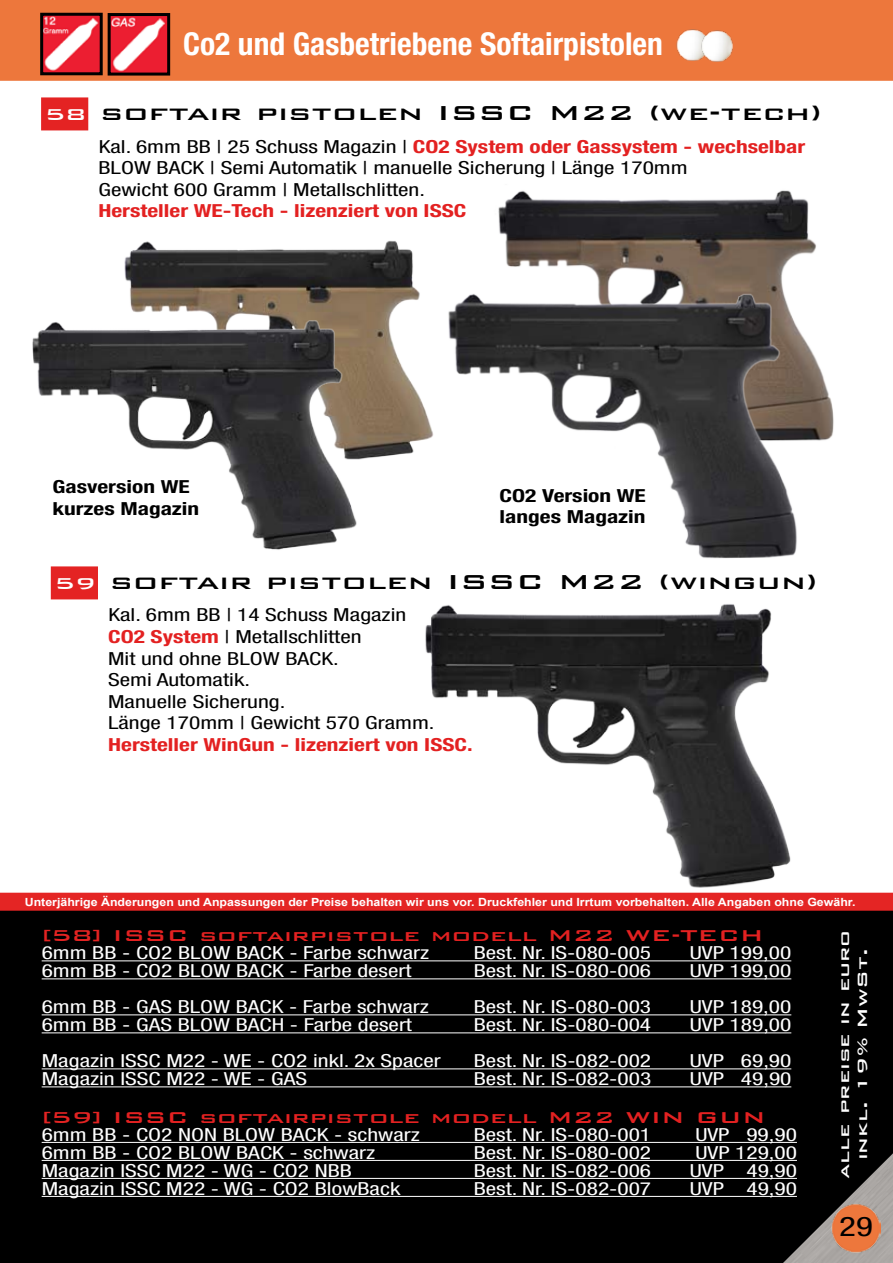
<style>
.page{position:relative;width:893px;height:1263px;background:#fff}
.page>*{position:absolute;margin:0;border:0;box-sizing:border-box;transform-origin:0 0}
.t1{font:700 condensed 31.5px "Helvetica Neue";color:#fff}
.t2{font:500 27px "Bank Gothic BT";color:#000;scale:1.3 1}
.t3{font:condensed 27px "Helvetica Neue";color:#000;scale:1.3 1}
.t4{font:500 21px "Bank Gothic BT";color:#e32121;scale:1.3 1}
.t5{font:condensed 18px "Helvetica Neue";color:#fff;scale:1.3 1}
.t6{font:condensed 18px/21.6px "Helvetica Neue";color:#000;scale:1.3 1}
.t7{font:700 condensed 18px "Helvetica Neue";color:#e32121;scale:1.3 1}
.t8{font:700 condensed 18px/21.6px "Helvetica Neue";color:#000;scale:1.3 1}
.t9{font:500 18px/18px "Bank Gothic BT";color:#fff;text-align:center;scale:1.3 1}
.t10{font:700 11.25px "Arial";color:#fff;scale:1.1 1}
.s1{font-size:21px;color:#fff}
.s2{font-weight:700;color:#e32121}
.s3{color:#e32322}
</style>
<div class="page">
<img style="left:124px;top:240px;width:310px;height:216px">
<div style="left:0;top:911px;width:893px;height:352px;background:#000"></div>
<div style="left:41px;top:97px;width:47px;height:33px;background:#e42323"></div>
<div style="left:51px;top:566px;width:47px;height:33px;background:#e42323"></div>
<div style="left:42px;top:909px;width:828px;height:354px;background:#000"></div>
<hr style="left:42px;top:960px;width:749px;height:1px;background:#fff">
<hr style="left:42px;top:978px;width:749px;height:1px;background:#fff">
<hr style="left:42px;top:1014px;width:749px;height:1px;background:#fff">
<hr style="left:42px;top:1032px;width:749px;height:1px;background:#fff">
<hr style="left:42px;top:1068px;width:749px;height:1px;background:#fff">
<hr style="left:42px;top:1086px;width:749px;height:1px;background:#fff">
<hr style="left:42px;top:1142px;width:755px;height:1px;background:#fff">
<hr style="left:42px;top:1160px;width:755px;height:1px;background:#fff">
<hr style="left:42px;top:1178px;width:755px;height:1px;background:#fff">
<hr style="left:42px;top:1196px;width:755px;height:1px;background:#fff">
<img style="left:32px;top:291px;width:357px;height:282px">
<img style="left:406px;top:604px;width:407px;height:289px">
<div style="left:0;top:0;width:893px;height:81px;background:#ed773c"></div>
<img style="left:44px;top:17px;width:55px;height:54px">
<div style="left:40px;top:13px;width:63px;height:62px;border:3px solid #000"></div>
<img style="left:676px;top:29px;width:21px;height:32px">
<img style="left:697px;top:29px;width:36px;height:33px">
<img style="left:112px;top:17px;width:54px;height:55px">
<div style="left:108px;top:13px;width:62px;height:63px;border:3px solid #000"></div>
<img style="left:498px;top:190px;width:336px;height:251px">
<img style="left:448px;top:282px;width:374px;height:277px">
<img style="left:779px;top:1148px;width:114px;height:115px">
<img style="left:832px;top:1204px;width:48px;height:48px">
<div style="left:0;top:893px;width:893px;height:18px;background:#e42524"></div>
<h1 class="t1" style="left:183px;top:25px;width:481px">Co2 und Gasbetriebene Softairpistolen</h1>
<h2 class="t2" style="left:44px;top:98px;width:600px"><span class="s1">58</span> softair pistolen ISSC M22 (we-tech)</h2>
<p class="t6" style="left:98px;top:135px;width:545px">Kal. 6mm BB | 25 Schuss Magazin | <span class="s2">CO2 System oder Gassystem - wechselbar<br></span>BLOW BACK | Semi Automatik | manuelle Sicherung | Länge 170mm<br>Gewicht 600 Gramm | Metallschlitten.</p>
<p class="t7" style="left:98px;top:200px;width:285px">Hersteller WE-Tech - lizenziert von ISSC</p>
<p class="t8" style="left:52px;top:476px;width:114px">Gasversion WE kurzes Magazin</p>
<p class="t8" style="left:500px;top:484px;width:114px">CO2 Version WE langes Magazin</p>
<h2 class="t2" style="left:54px;top:567px;width:589px"><span class="s1">59</span> softair pistolen ISSC M22 (wingun)</h2>
<p class="t6" style="left:108px;top:604px;width:253px">Kal. 6mm BB | 14 Schuss Magazin<br><span class="s2">CO2 System</span> | Metallschlitten<br>Mit und ohne BLOW BACK.<br>Semi Automatik.<br>Manuelle Sicherung.<br>Länge 170mm | Gewicht 570 Gramm.</p>
<p class="t7" style="left:108px;top:734px;width:282px">Hersteller WinGun - lizenziert von ISSC.</p>
<p class="t10" style="left:25px;top:894px;width:757px">Unterjährige Änderungen und Anpassungen der Preise behalten wir uns vor. Druckfehler und Irrtum vorbehalten. Alle Angaben ohne Gewähr.</p>
<p class="t4" style="left:42px;top:924px;width:557px"><span class="s3">[58]</span> ISSC softairpistole modell M22 WE-TECH</p>
<p class="t5" style="left:42px;top:942px;width:300px">6mm BB - CO2 BLOW BACK - Farbe schwarz</p>
<p class="t5" style="left:474px;top:942px;width:138px">Best. Nr. IS-080-005</p>
<p class="t5" style="left:690px;top:942px;width:80px">UVP 199,00</p>
<p class="t5" style="left:42px;top:960px;width:286px">6mm BB - CO2 BLOW BACK - Farbe desert</p>
<p class="t5" style="left:474px;top:960px;width:138px">Best. Nr. IS-080-006</p>
<p class="t5" style="left:690px;top:960px;width:80px">UVP 199,00</p>
<p class="t5" style="left:42px;top:996px;width:299px">6mm BB - GAS BLOW BACK - Farbe schwarz</p>
<p class="t5" style="left:474px;top:996px;width:138px">Best. Nr. IS-080-003</p>
<p class="t5" style="left:690px;top:996px;width:80px">UVP 189,00</p>
<p class="t5" style="left:42px;top:1014px;width:286px">6mm BB - GAS BLOW BACH - Farbe desert</p>
<p class="t5" style="left:474px;top:1014px;width:138px">Best. Nr. IS-080-004</p>
<p class="t5" style="left:690px;top:1014px;width:80px">UVP 189,00</p>
<p class="t5" style="left:42px;top:1050px;width:308px">Magazin ISSC M22 - WE - CO2 inkl. 2x Spacer</p>
<p class="t5" style="left:474px;top:1050px;width:138px">Best. Nr. IS-082-002</p>
<p class="t5" style="left:690px;top:1050px;width:80px">UVP 69,90</p>
<p class="t5" style="left:42px;top:1068px;width:206px">Magazin ISSC M22 - WE - GAS</p>
<p class="t5" style="left:474px;top:1068px;width:138px">Best. Nr. IS-082-003</p>
<p class="t5" style="left:690px;top:1068px;width:80px">UVP 49,90</p>
<p class="t4" style="left:42px;top:1105px;width:558px"><span class="s3">[59]</span> ISSC softairpistole modell M22 WIN GUN</p>
<p class="t5" style="left:42px;top:1124px;width:292px">6mm BB - CO2 NON BLOW BACK - schwarz</p>
<p class="t5" style="left:474px;top:1124px;width:138px">Best. Nr. IS-080-001</p>
<p class="t5" style="left:695px;top:1124px;width:80px">UVP 99,90</p>
<p class="t5" style="left:42px;top:1142px;width:258px">6mm BB - CO2 BLOW BACK - schwarz</p>
<p class="t5" style="left:474px;top:1142px;width:138px">Best. Nr. IS-080-002</p>
<p class="t5" style="left:695px;top:1142px;width:80px">UVP 129,00</p>
<p class="t5" style="left:42px;top:1160px;width:240px">Magazin ISSC M22 - WG - CO2 NBB</p>
<p class="t5" style="left:474px;top:1160px;width:138px">Best. Nr. IS-082-006</p>
<p class="t5" style="left:690px;top:1160px;width:84px">UVP 49,90</p>
<p class="t5" style="left:42px;top:1178px;width:277px">Magazin ISSC M22 - WG - CO2 BlowBack</p>
<p class="t5" style="left:474px;top:1178px;width:138px">Best. Nr. IS-082-007</p>
<p class="t5" style="left:690px;top:1178px;width:84px">UVP 49,90</p>
<p class="t9" style="left:835px;top:1178px;width:193px;rotate:-90deg">alle preise in euro inkl. 19% MwSt.</p>
<h2 class="t3" style="left:839px;top:1211px;width:27px">29</h2>
</div>
